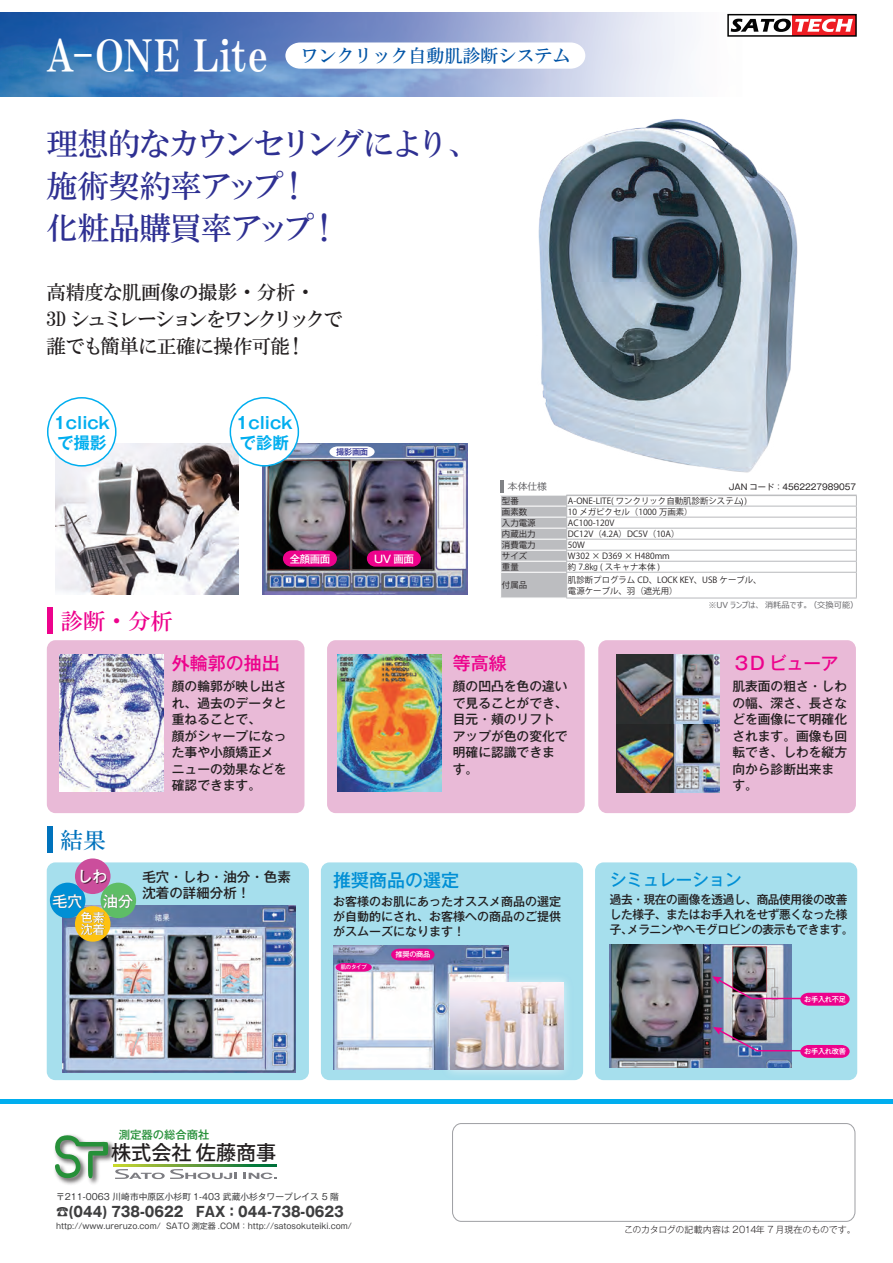
<style>
.page{position:relative;width:893px;height:1263px;background:#fff}
.page>*{position:absolute;margin:0;border:0;box-sizing:border-box;transform-origin:0 0}
.t1{font:43.5px "HGP Mincho E";letter-spacing:.015em;color:#fff}
.t2{font:31.5px/42px "HG Mincho B";letter-spacing:-.045em;color:#2e3092}
.t3{font:22.5px "HG Mincho B";color:#ed028c}
.t4{font:22.5px "HG Mincho B";color:#0072bc}
.t5{font:500 20.1px "Koz Go Pro";color:#231f20}
.t6{font:19.5px/27px "HG Mincho B";letter-spacing:-.045em;color:#231f20}
.t7{font:18px "HG Mincho B";color:#0154a6}
.t8{font:500 18px "Gothic MB101 Pro";color:#ed028c}
.t9{font:500 18px "Gothic MB101 Pro";color:#008fd5}
.t10{font:700 16.5px/19.5px "Gothic MB101 Pro De";color:#00aeef}
.t11{font:500 16.5px "Gothic MB101 Pro";color:#008fd5}
.t12{font:500 15px/24.2px "Gothic MB101 Pro";color:#fff}
.t13{font:700 14.1px "Gothic MB101 Pro";color:#3e3e3f;scale:.9 1}
.t14{font:500 13.5px/16.5px "Gothic MB101 Pro";color:#231f20}
.t15{font:500 12.75px/16.5px "Gothic MB101 Pro";color:#231f20}
.t16{font:500 12px/15px "Gothic MB101 Pro";letter-spacing:-.03em;color:#231f20}
.t17{font:500 12px/12px "Gothic MB101 Pro";color:#fff}
.t18{font:500 11.4px "Gothic MB101 Pro";color:#269039}
.t19{font:500 10.5px "Gothic MB101 Pro";letter-spacing:-.05em;color:#fff}
.t20{font:9.75px "Meiryo UI";color:#636366}
.t21{font:300 9px "Gothic MB101 Pro";letter-spacing:-.025em;color:#231f20}
.t22{font:8.7px "Gothic MB101 Pro";color:#3e3e3f}
.t23{font:8.4px/10.9px "Koz Go Pro";color:#231f20}
.t24{font:8.25px "Gothic MB101 Pro";color:#231f20}
.t25{font:8.25px "Meiryo UI";color:#636366}
.t26{font:500 8.25px "Gothic MB101 Pro";color:#2e3092}
.t27{font:8.1px "Gothic MB101 Pro";color:#3e3e3f}
.t28{font:500 7.2px "Gothic MB101 Pro";letter-spacing:-.05em;color:#fff}
.t29{font:500 5.4px "Gothic MB101 Pro";letter-spacing:-.05em;color:#fff}
</style>
<div class="page">
<img style="left:0;top:12px;width:857px;height:85px">
<hr style="left:0;top:1099px;width:893px;height:4px;background:#00aeef">
<div style="left:792px;top:15px;width:64px;height:21px;background:#ee1d23"></div>
<svg style="left:731px;top:19px;width:122px;height:13px"></svg>
<div style="left:727px;top:14px;width:130px;height:23px;border:2px solid #030303"></div>
<img style="left:538px;top:119px;width:281px;height:391px">
<svg style="left:740px;top:498px;width:3px;height:8px"></svg>
<svg style="left:285px;top:42px;width:300px;height:27px"></svg>
<img style="left:263px;top:443px;width:205px;height:151px">
<div style="left:452px;top:1123px;width:403px;height:99px;border:1px solid #9e9fa3;border-radius:9px"></div>
<img style="left:54px;top:1134px;width:61px;height:51px">
<svg style="left:55px;top:1135px;width:53px;height:43px"></svg>
<svg style="left:115px;top:1169px;width:122px;height:10px"></svg>
<svg style="left:244px;top:1172px;width:33px;height:7px"></svg>
<svg style="left:113px;top:1164px;width:164px;height:3px"></svg>
<div style="left:47px;top:640px;width:257px;height:173px;background:#e9bad7;border-radius:9px"></div>
<div style="left:327px;top:640px;width:258px;height:173px;background:#e9bad7;border-radius:9px"></div>
<div style="left:598px;top:640px;width:258px;height:173px;background:#e9bad7;border-radius:9px"></div>
<div style="left:595px;top:862px;width:262px;height:218px;background:#a6dfed;border-radius:9px"></div>
<img style="left:60px;top:654px;width:104px;height:137px">
<img style="left:337px;top:654px;width:104px;height:137px">
<div style="left:47px;top:862px;width:262px;height:218px;background:#a6dfed;border-radius:9px"></div>
<div style="left:321px;top:862px;width:262px;height:218px;background:#a6dfed;border-radius:9px"></div>
<img style="left:56px;top:443px;width:183px;height:151px">
<img style="left:63px;top:905px;width:232px;height:168px">
<svg style="left:367px;top:551px;width:54px;height:16px"></svg>
<img style="left:333px;top:945px;width:175px;height:124px">
<svg style="left:391px;top:949px;width:44px;height:11px"></svg>
<svg style="left:336px;top:963px;width:36px;height:9px"></svg>
<svg style="left:329px;top:446px;width:46px;height:11px"></svg>
<svg style="left:283px;top:551px;width:54px;height:16px"></svg>
<div style="left:48px;top:398px;width:68px;height:68px;background:#fff;border-radius:50%"></div>
<div style="left:47px;top:397px;width:70px;height:70px;border:2px solid #00aeef;border-radius:50%"></div>
<div style="left:230px;top:398px;width:68px;height:68px;background:#fff;border-radius:50%"></div>
<div style="left:230px;top:397px;width:69px;height:70px;border:2px solid #00aeef;border-radius:50%"></div>
<img style="left:617px;top:724px;width:103px;height:68px">
<img style="left:617px;top:654px;width:103px;height:70px">
<div style="left:50px;top:883px;width:35px;height:35px;background:#008fd5;border-radius:50%"></div>
<div style="left:75px;top:858px;width:36px;height:36px;background:#cb4e9c;border-radius:50%"></div>
<div style="left:101px;top:883px;width:35px;height:35px;background:#5ebd66;border-radius:50%"></div>
<div style="left:75px;top:906px;width:36px;height:36px;background:#fec210;border-radius:50%"></div>
<img style="left:437px;top:970px;width:138px;height:111px">
<img style="left:450px;top:983px;width:113px;height:87px">
<img style="left:610px;top:945px;width:182px;height:123px">
<img style="left:712px;top:976px;width:138px;height:30px">
<svg style="left:713px;top:1027px;width:137px;height:31px"></svg>
<div style="left:47px;top:826px;width:5px;height:27px;background:#0072bc"></div>
<div style="left:47px;top:608px;width:5px;height:26px;background:#ed028c"></div>
<hr style="left:566px;top:495px;width:291px;height:1px;background:#bcbdc0">
<hr style="left:566px;top:506px;width:291px;height:1px;background:#bcbdc0">
<hr style="left:566px;top:517px;width:291px;height:1px;background:#bcbdc0">
<hr style="left:566px;top:528px;width:291px;height:1px;background:#bcbdc0">
<hr style="left:566px;top:539px;width:291px;height:1px;background:#bcbdc0">
<hr style="left:566px;top:550px;width:291px;height:1px;background:#bcbdc0">
<hr style="left:566px;top:561px;width:291px;height:1px;background:#bcbdc0">
<hr style="left:566px;top:572px;width:291px;height:1px;background:#bcbdc0">
<svg style="left:500px;top:480px;width:67px;height:118px"></svg>
<svg style="left:856px;top:495px;width:1px;height:102px"></svg>
<hr style="left:566px;top:597px;width:291px;height:1px;background:#bcbdc0">
<h1 class="t1" style="left:46px;top:34px;width:223px">A-ONE Lite</h1>
<h3 class="t7" style="left:300px;top:46px;width:272px">ワンクリック自動肌診断システム</h3>
<h2 class="t2" style="left:46px;top:123px;width:435px">理想的なカウンセリングにより、施術契約率アップ！<br>化粧品購買率アップ！</h2>
<h3 class="t6" style="left:46px;top:278px;width:298px">高精度な肌画像の撮影・分析・<br>3D シュミレーションをワンクリックで誰でも簡単に正確に操作可能！</h3>
<h3 class="t10" style="left:53px;top:411px;width:58px">1clickで撮影</h3>
<h3 class="t10" style="left:236px;top:411px;width:58px">1clickで診断</h3>
<p class="t26" style="left:336px;top:445px;width:33px">撮影画面</p>
<h3 class="t3" style="left:61px;top:610px;width:114px">診断・分析</h3>
<p class="t19" style="left:290px;top:550px;width:42px">全顔画面</p>
<p class="t19" style="left:374px;top:550px;width:41px">UV 画面</p>
<p class="t20" style="left:508px;top:480px;width:40px">本体仕様</p>
<p class="t24" style="left:729px;top:480px;width:129px">JAN コード：4562227989057</p>
<p class="t23" style="left:502px;top:495px;width:18px">型番</p>
<p class="t23" style="left:568px;top:495px;width:180px">A-ONE-LITE( ワンクリック自動肌診断システム )</p>
<p class="t23" style="left:502px;top:506px;width:27px">画素数</p>
<p class="t23" style="left:568px;top:506px;width:126px">10 メガピクセル（1000 万画素）</p>
<p class="t23" style="left:502px;top:517px;width:35px">入力電源</p>
<p class="t23" style="left:568px;top:517px;width:48px">AC100-120V</p>
<p class="t23" style="left:502px;top:528px;width:35px">内蔵出力</p>
<p class="t23" style="left:568px;top:528px;width:113px">DC12V（4.2A）DC5V（10A）</p>
<p class="t23" style="left:502px;top:540px;width:35px">消費電力</p>
<p class="t23" style="left:568px;top:540px;width:19px">50W</p>
<p class="t23" style="left:502px;top:551px;width:27px">サイズ</p>
<p class="t23" style="left:568px;top:551px;width:103px">W302 × D369 × H480mm</p>
<p class="t23" style="left:502px;top:562px;width:18px">重量</p>
<p class="t23" style="left:568px;top:562px;width:94px">約 7.8㎏ ( スキャナ本体 )</p>
<p class="t23" style="left:502px;top:580px;width:27px">付属品</p>
<p class="t23" style="left:568px;top:574px;width:195px">肌診断プログラム CD、LOCK KEY、USB ケーブル、電源ケーブル、羽（遮光用）</p>
<p class="t25" style="left:708px;top:599px;width:152px">※UV ランプは、消耗品です。（交換可能）</p>
<h3 class="t8" style="left:172px;top:648px;width:110px">外輪郭の抽出</h3>
<h3 class="t8" style="left:453px;top:648px;width:55px">等高線</h3>
<h3 class="t8" style="left:732px;top:648px;width:108px">３D ビューア</h3>
<h3 class="t15" style="left:172px;top:676px;width:116px">顔の輪郭が映し出され、過去のデータと重ねることで、<br>顔がシャープになった事や小顔矯正メニューの効果などを確認できます。</h3>
<h3 class="t15" style="left:453px;top:676px;width:116px">顔の凹凸を色の違いで見ることができ、目元・頬のリフトアップが色の変化で明確に認識できます。</h3>
<h3 class="t15" style="left:732px;top:676px;width:116px">肌表面の粗さ・しわの幅、深さ、長さなどを画像にて明確化されます。画像も回転でき、しわを縦方向から診断出来ます。</h3>
<h3 class="t4" style="left:61px;top:828px;width:46px">結果</h3>
<h3 class="t12" style="left:103px;top:863px;width:31px;text-indent:-26px">しわ<br>油分</h3>
<h3 class="t17" style="left:81px;top:910px;width:25px">色素沈着</h3>
<h3 class="t12" style="left:53px;top:887px;width:31px">毛穴</h3>
<h3 class="t14" style="left:142px;top:867px;width:150px">毛穴・しわ・油分・色素沈着の詳細分析！</h3>
<h3 class="t9" style="left:333px;top:865px;width:127px">推奨商品の選定</h3>
<h3 class="t11" style="left:610px;top:866px;width:133px">シミュレーション</h3>
<h3 class="t16" style="left:333px;top:892px;width:229px;text-align:justify">お客様のお肌にあったオススメ商品の選定が自動的にされ、お客様への商品のご提供がスムーズになります！</h3>
<p class="t29" style="left:341px;top:962px;width:28px">肌のタイプ</p>
<p class="t28" style="left:396px;top:949px;width:36px">推奨の商品</p>
<h3 class="t16" style="left:610px;top:890px;width:245px">過去・現在の画像を透過し、商品使用後の改善した様子、またはお手入れをせず悪くなった様子、メラニンやヘモグロビンの表示もできます。</h3>
<p class="t28" style="left:804px;top:993px;width:43px">お手入れ不足</p>
<p class="t28" style="left:804px;top:1045px;width:43px">お手入れ改善</p>
<h3 class="t18" style="left:119px;top:1125px;width:92px">測定器の総合商社</h3>
<h3 class="t5" style="left:111px;top:1139px;width:166px">株式会社 佐藤商事</h3>
<p class="t22" style="left:56px;top:1190px;width:284px">〒211-0063 川崎市中原区小杉町 1-403 武蔵小杉タワープレイス 5 階</p>
<p class="t27" style="left:56px;top:1219px;width:297px">http://www.ureruzo.com/ SATO 測定器 .COM：http://satosokuteiki.com/</p>
<h3 class="t13" style="left:56px;top:1200px;width:321px">☎(044) 738-0622 FAX：044-738-0623</h3>
<p class="t21" style="left:624px;top:1222px;width:233px">このカタログの記載内容は 2014年 7 月現在のものです。</p>
</div>
